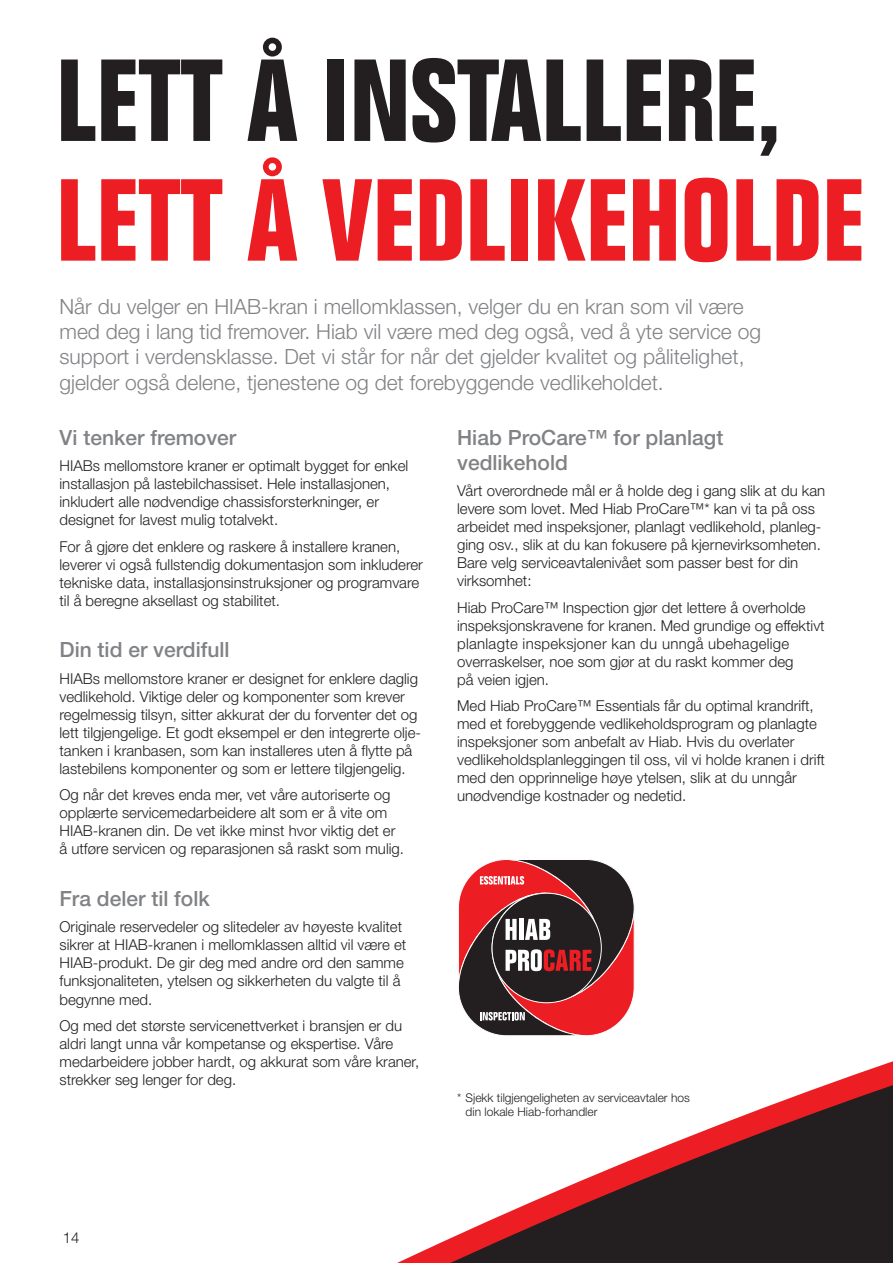
<style>
.page{position:relative;width:893px;height:1263px;background:#fff}
.page>*{position:absolute;margin:0;border:0;box-sizing:border-box;transform-origin:0 0}
.t1{font:700 condensed 114px "Folio Std";color:#ed1d24}
.t2{font:700 condensed 114px "Folio Std";color:#231f20}
.t3{font:300 21px/25.2px "Helvetica Neue LT Pro";color:#808285}
.t4{font:500 21px/25.2px "Helvetica Neue LT Pro";color:#808285}
.t5{font:300 15px/18px "Helvetica Neue LT Std";color:#231f20}
.t6{font:300 12px/14.4px "Helvetica Neue LT Pro";color:#231f20}
.s1{font-family:"Helvetica Neue LT Std"}
</style>
<div class="page">
<svg style="left:397px;top:859px;width:496px;height:404px"></svg>
<h1 class="t2" style="left:56px;top:38px;width:726px">LETT Å INSTALLERE,</h1>
<h1 class="t1" style="left:56px;top:157px;width:810px">LETT Å VEDLIKEHOLDE</h1>
<p class="t3" style="left:60px;top:293px;width:703px">Når du velger en HIAB-kran i mellomklassen, velger du en kran som vil være med deg i lang tid fremover. Hiab vil være med deg også, ved å yte service og support i verdensklasse. Det vi står for når det gjelder kvalitet og pålitelighet, gjelder også delene, tjenestene og det forebyggende vedlikeholdet.</p>
<h2 class="t4" style="left:457px;top:424px;width:268px">Hiab ProCare™ for planlagt vedlikehold</h2>
<p class="t5" style="left:457px;top:481px;width:370px">Vårt overordnede mål er å holde deg i gang slik at du kan levere som lovet. Med Hiab ProCare™* kan vi ta på oss arbeidet med inspeksjoner, planlagt vedlikehold, planleg&shy;ging osv., slik at du kan fokusere på kjernevirksomheten.<br>Bare velg serviceavtalenivået som passer best for din virksomhet:</p>
<p class="t5" style="left:457px;top:598px;width:369px">Hiab ProCare™ Inspection gjør det lettere å overholde inspeksjonskravene for kranen. Med grundige og effektivt planlagte inspeksjoner kan du unngå ubehagelige overraskelser, noe som gjør at du raskt kommer deg<br>på veien igjen.</p>
<p class="t5" style="left:457px;top:697px;width:369px">Med Hiab ProCare™ Essentials får du optimal krandrift, med et forebyggende vedlikeholdsprogram og planlagte inspeksjoner som anbefalt av Hiab. Hvis du overlater vedlikeholdsplanleggingen til oss, vil vi holde kranen i drift med den opprinnelige høye ytelsen, slik at du unngår unødvendige kostnader og nedetid.</p>
<h2 class="t4" style="left:60px;top:424px;width:178px">Vi tenker fremover</h2>
<p class="t5" style="left:60px;top:456px;width:350px">HIABs mellomstore kraner er optimalt bygget for enkel installasjon på lastebilchassiset. Hele installasjonen, inkludert alle nødvendige chassisforsterkninger, er designet for lavest mulig totalvekt.</p>
<p class="t5" style="left:60px;top:537px;width:365px">For å gjøre det enklere og raskere å installere kranen, leverer vi også fullstendig dokumentasjon som inkluderer tekniske data, installasjonsinstruksjoner og programvare til å beregne aksellast og stabilitet.</p>
<h2 class="t4" style="left:60px;top:637px;width:172px">Din ti<span class="s1">d er verdi</span>full</h2>
<p class="t5" style="left:60px;top:669px;width:363px">HIABs mellomstore kraner er designet for enklere daglig vedlikehold. Viktige deler og komponenter som krever regelmessig tilsyn, sitter akkurat der du forventer det og lett tilgjengelige. Et godt eksempel er den integrerte olje&shy;tanken i kranbasen, som kan installeres uten å flytte på lastebilens komponenter og som er lettere tilgjengelig.</p>
<p class="t5" style="left:60px;top:786px;width:346px">Og når det kreves enda mer, vet våre autoriserte og opplærte servicemedarbeidere alt som er å vite om HIAB-kranen din. De vet ikke minst hvor viktig det er å utføre servicen og reparasjonen så raskt som mulig.</p>
<h2 class="t4" style="left:60px;top:886px;width:152px">Fra deler til folk</h2>
<p class="t5" style="left:60px;top:918px;width:348px">Originale reservedeler og slitedeler av høyeste kvalitet sikrer at HIAB-kranen i mellomklassen alltid vil være et HIAB-produkt. De gir deg med andre ord den samme funksjonaliteten, ytelsen og sikkerheten du valgte til å begynne med.</p>
<p class="t5" style="left:60px;top:1016px;width:361px">Og med det største servicenettverket i bransjen er du aldri langt unna vår kompetanse og ekspertise. Våre medarbeidere jobber hardt, og akkurat som våre kraner, strekker seg lenger for deg.</p>
<p class="t5" style="left:63px;top:1228px;width:18px">14</p>
<p class="t6" style="left:466px;top:1090px;width:226px;text-indent:-9px">* Sjekk tilgjengeligheten av serviceavtaler hos din lokale Hiab-forhandler</p>
</div>
